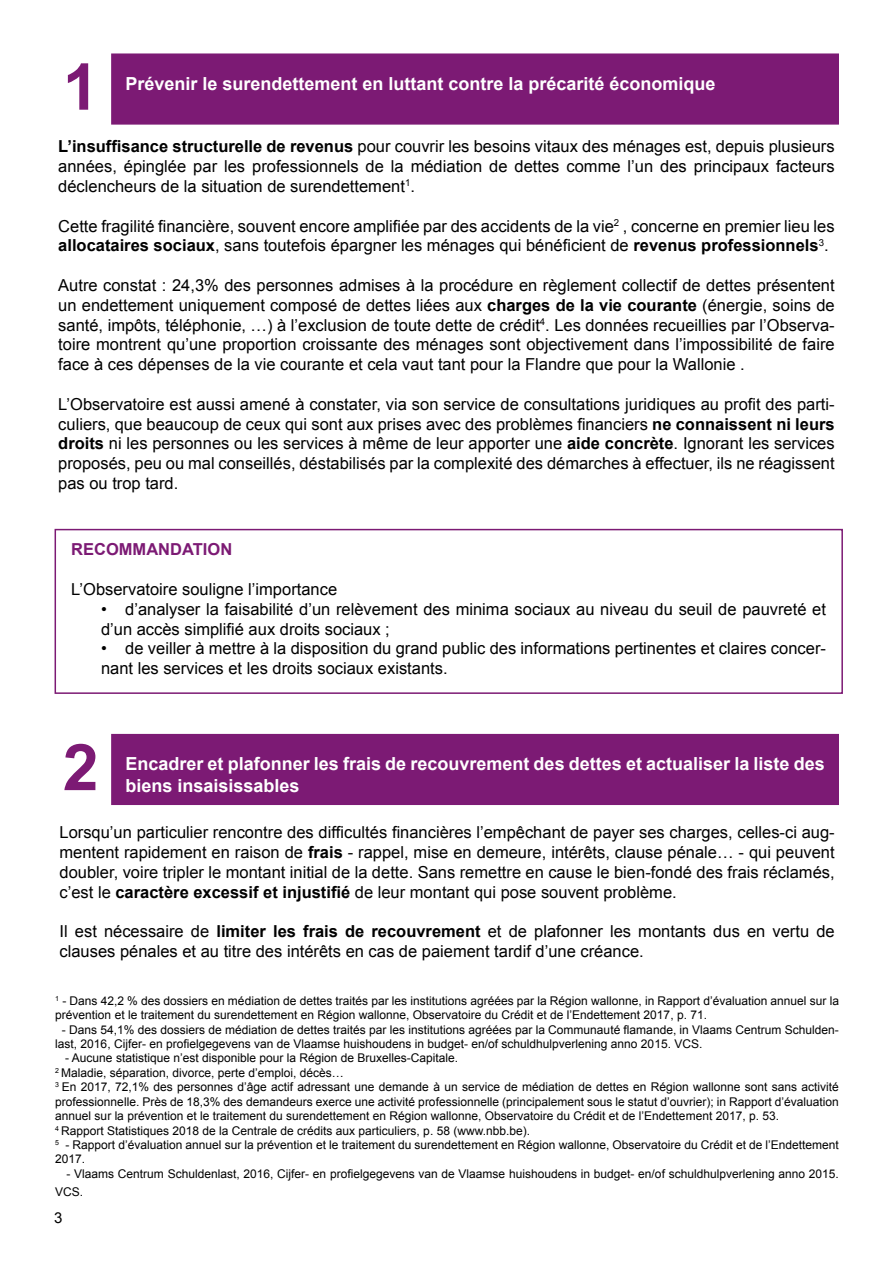
<style>
.page{position:relative;width:893px;height:1263px;background:#fff}
.page>*{position:absolute;margin:0;border:0;box-sizing:border-box;transform-origin:0 0}
.t1{font:700 64.5px "Arial";color:#7c1a74}
.t2{font:700 18px/21.6px "Arial";color:#fff}
.t3{font:16.5px/19.8px "Arial";color:#000;text-align:justify}
.t4{font:700 16.5px "Arial";color:#7c1a74}
.t5{font:15px "Arial";color:#000}
.t6{font:12px/14.4px "Arial";color:#000}
.s1{font-weight:700}
</style>
<div class="page">
<div style="left:112px;top:54px;width:726px;height:70px;background:#7c1a74"></div>
<div style="left:111px;top:53px;width:728px;height:72px;border:2px solid #7c1a74"></div>
<div style="left:55px;top:529px;width:788px;height:165px;border:2px solid #7c1a74"></div>
<div style="left:112px;top:735px;width:726px;height:69px;background:#7c1a74"></div>
<div style="left:111px;top:734px;width:728px;height:71px;border:2px solid #7c1a74"></div>
<p class="t1" style="left:63px;top:44px;width:37px">1</p>
<p class="t2" style="left:125px;top:73px;width:592px">Prévenir le surendettement en luttant contre la précarité économique</p>
<p class="t3" style="left:58px;top:137px;width:778px"><span class="s1">L’insuffisance structurelle de revenus</span> pour couvrir les besoins vitaux des ménages est, depuis plusieurs années, épinglée par les professionnels de la médiation de dettes comme l’un des principaux facteurs déclencheurs de la situation de surendettement<sup>1</sup>.</p>
<p class="t3" style="left:58px;top:216px;width:778px">Cette fragilité financière, souvent encore amplifiée par des accidents de la vie<sup>2</sup> , concerne en premier lieu les <span class="s1">allocataires sociaux</span>, sans toutefois épargner les ménages qui bénéficient de <span class="s1">revenus professionnels</span><sup>3</sup>.</p>
<p class="t3" style="left:58px;top:275px;width:778px">Autre constat : 24,3% des personnes admises à la procédure en règlement collectif de dettes présentent un endettement uniquement composé de dettes liées aux <span class="s1">charges de la vie courante</span> (énergie, soins de santé, impôts, téléphonie, …) à l’exclusion de toute dette de crédit<sup>4</sup>. Les données recueillies par l’Observa&shy;toire montrent qu’une proportion croissante des ménages sont objectivement dans l’impossibilité de faire face à ces dépenses de la vie courante et cela vaut tant pour la Flandre que pour la Wallonie .</p>
<p class="t3" style="left:58px;top:394px;width:778px">L’Observatoire est aussi amené à constater, via son service de consultations juridiques au profit des parti&shy;culiers, que beaucoup de ceux qui sont aux prises avec des problèmes financiers <span class="s1">ne connaissent ni leurs droits</span> ni les personnes ou les services à même de leur apporter une <span class="s1">aide concrète</span>. Ignorant les services proposés, peu ou mal conseillés, déstabilisés par la complexité des démarches à effectuer, ils ne réagissent pas ou trop tard.</p>
<p class="t4" style="left:71px;top:539px;width:163px">RECOMMANDATION</p>
<p class="t3" style="left:71px;top:579px;width:267px">L’Observatoire souligne l’importance</p>
<p class="t3" style="left:101px;top:599px;width:726px">• d’analyser la faisabilité d’un relèvement des minima sociaux au niveau du seuil de pauvreté et d’un accès simplifié aux droits sociaux ;</p>
<p class="t3" style="left:101px;top:639px;width:726px">• de veiller à mettre à la disposition du grand public des informations pertinentes et claires concer&shy;nant les services et les droits sociaux existants.</p>
<p class="t1" style="left:63px;top:724px;width:37px">2</p>
<p class="t2" style="left:125px;top:753px;width:701px">Encadrer et plafonner les frais de recouvrement des dettes et actualiser la liste des biens insaisissables</p>
<p class="t3" style="left:60px;top:823px;width:777px">Lorsqu’un particulier rencontre des difficultés financières l’empêchant de payer ses charges, celles-ci aug&shy;mentent rapidement en raison de <span class="s1">frais</span> - rappel, mise en demeure, intérêts, clause pénale… - qui peuvent doubler, voire tripler le montant initial de la dette. Sans remettre en cause le bien-fondé des frais réclamés, c’est le <span class="s1">caractère excessif et injustifié</span> de leur montant qui pose souvent problème.</p>
<p class="t3" style="left:60px;top:922px;width:777px">Il est nécessaire de <span class="s1">limiter les frais de recouvrement</span> et de plafonner les montants dus en vertu de clauses pénales et au titre des intérêts en cas de paiement tardif d’une créance.</p>
<p class="t6" style="left:55px;top:993px;width:785px"><sup>1</sup> - Dans 42,2 % des dossiers en médiation de dettes traités par les institutions agréées par la Région wallonne, in Rapport d’évaluation annuel sur la prévention et le traitement du surendettement en Région wallonne, Observatoire du Crédit et de l’Endettement 2017, p. 71.</p>
<p class="t6" style="left:55px;top:1022px;width:785px;text-indent:7px">- Dans 54,1% des dossiers de médiation de dettes traités par les institutions agréées par la Communauté flamande, in Vlaams Centrum Schulden&shy;last, 2016, Cijfer- en profielgegevens van de Vlaamse huishoudens in budget- en/of schuldhulpverlening anno 2015. VCS.</p>
<p class="t6" style="left:65px;top:1051px;width:394px">- Aucune statistique n’est disponible pour la Région de Bruxelles-Capitale.</p>
<p class="t6" style="left:55px;top:1065px;width:290px"><sup>2</sup> Maladie, séparation, divorce, perte d’emploi, décès…</p>
<p class="t6" style="left:55px;top:1080px;width:785px;text-align:justify"><sup>3</sup> En 2017, 72,1% des personnes d’âge actif adressant une demande à un service de médiation de dettes en Région wallonne sont sans activité professionnelle. Près de 18,3% des demandeurs exerce une activité professionnelle (principalement sous le statut d’ouvrier); in Rapport d’évaluation annuel sur la prévention et le traitement du surendettement en Région wallonne, Observatoire du Crédit et de l’Endettement 2017, p. 53.</p>
<p class="t6" style="left:55px;top:1123px;width:476px"><sup>4</sup> Rapport Statistiques 2018 de la Centrale de crédits aux particuliers, p. 58 (www.nbb.be).</p>
<p class="t6" style="left:55px;top:1137px;width:785px"><sup>5</sup> - Rapport d’évaluation annuel sur la prévention et le traitement du surendettement en Région wallonne, Observatoire du Crédit et de l’Endettement<br>2017.</p>
<p class="t6" style="left:55px;top:1164px;width:785px;line-height:18px;text-indent:11px">- Vlaams Centrum Schuldenlast, 2016, Cijfer- en profielgegevens van de Vlaamse huishoudens in budget- en/of schuldhulpverlening anno 2015.<br>VCS.</p>
<p class="t5" style="left:54px;top:1207px;width:10px">3</p>
</div>
